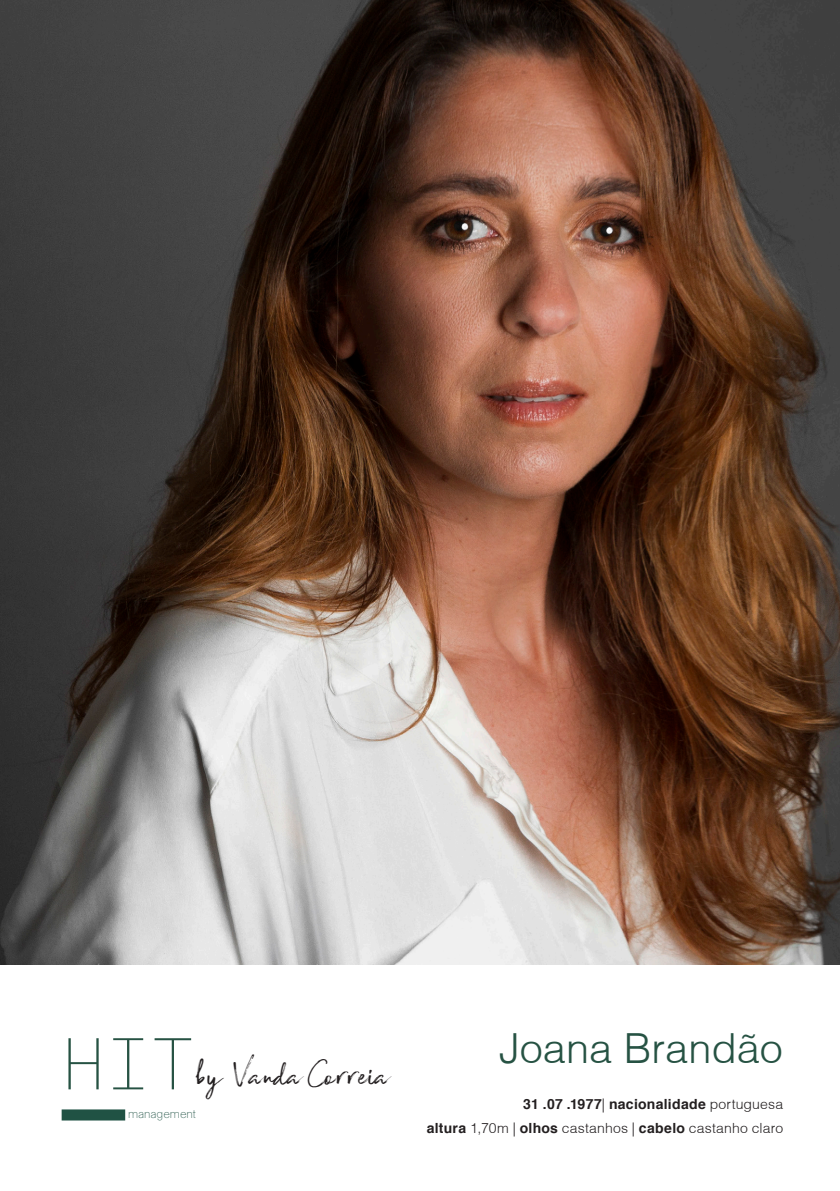
<style>
.page{position:relative;width:840px;height:1191px;background:#fff}
.page>*{position:absolute;margin:0;border:0;box-sizing:border-box;transform-origin:0 0}
.t1{font:200 72px "GT America Mono";color:#265243}
.t2{font:42px "Broadcast Matter";letter-spacing:-.01em;color:#231f20}
.t3{font:300 41.4px "Helvetica";color:#265243}
.t4{font:300 14px "Helvetica";letter-spacing:.01em;color:#231f20}
.t5{font:700 14px "Helvetica";letter-spacing:.02em;color:#231f20}
.t6{font:100 12px "Basel";color:#205244}
.s1{font-weight:300}
.s2{font-weight:700}
</style>
<div class="page">
<img style="left:0;top:0;width:839px;height:964px">
<div style="left:62px;top:1109px;width:63px;height:11px;background:#205244"></div>
<p class="t1" style="left:61px;top:1023px;width:135px">HIT</p>
<p class="t6" style="left:128px;top:1105px;width:69px">management</p>
<p class="t2" style="left:194px;top:1049px;width:195px">by Vanda Correia</p>
<p class="t3" style="left:499px;top:1023px;width:285px">Joana Brandão</p>
<p class="t5" style="left:523px;top:1095px;width:261px">31 .07 .1977<span class="s1">|</span> nacionalidade <span class="s1">portuguesa</span></p>
<p class="t4" style="left:426px;top:1119px;width:358px"><span class="s2">altura</span> 1,70m | <span class="s2">olhos</span> castanhos | <span class="s2">cabelo</span> castanho claro</p>
</div>
